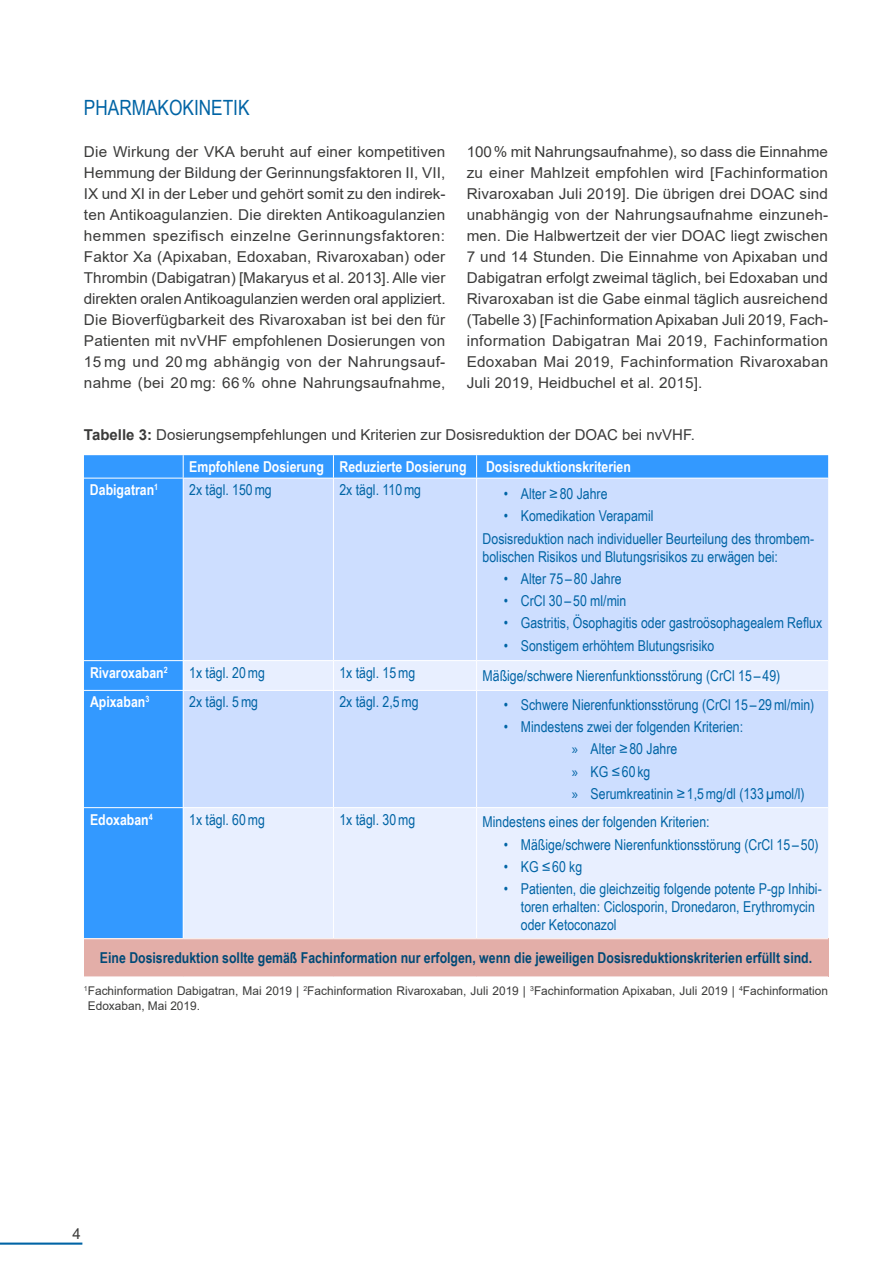
<style>
.page{position:relative;width:893px;height:1263px;background:#fff}
.page>*{position:absolute;margin:0;border:0;box-sizing:border-box;transform-origin:0 0}
.t1{font:21px "Arial Narrow";color:#0064a5}
.t2{font:15px/21px "Arial";letter-spacing:.01em;color:#3b3b3a;text-align:justify}
.t3{font:15px/22.2px "Arial Narrow";color:#0064a5}
.t4{font:700 15px "Arial Narrow";color:#004976}
.t5{font:700 15px "Arial Narrow";color:#fff}
.t6{font:12px/14.4px "Arial";color:#3b3b3a}
.s1{font-weight:700}
.s2{font-family:"Myriad Pro"}
</style>
<div class="page">
<svg style="left:0;top:1243px;width:82px;height:1px"></svg>
<div style="left:84px;top:455px;width:744px;height:483px;background:#39f"></div>
<div style="left:184px;top:479px;width:644px;height:181px;background:#cddeff"></div>
<svg style="left:184px;top:661px;width:644px;height:277px;background:#dce7ff"></svg>
<div style="left:84px;top:939px;width:744px;height:38px;background:#e3aea8"></div>
<hr style="left:183px;top:478px;width:1px;height:182px;background:#fff">
<hr style="left:183px;top:660px;width:150px;height:1px;background:#fff">
<svg style="left:183px;top:661px;width:1px;height:29px"></svg>
<hr style="left:333px;top:660px;width:144px;height:1px;background:#fff">
<hr style="left:477px;top:660px;width:351px;height:1px;background:#fff">
<hr style="left:183px;top:690px;width:150px;height:1px;background:#fff">
<hr style="left:183px;top:691px;width:1px;height:116px;background:#fff">
<hr style="left:333px;top:690px;width:144px;height:1px;background:#fff">
<hr style="left:477px;top:690px;width:351px;height:1px;background:#fff">
<hr style="left:183px;top:807px;width:150px;height:1px;background:#fff">
<hr style="left:183px;top:808px;width:1px;height:130px;background:#fff">
<hr style="left:333px;top:807px;width:144px;height:1px;background:#fff">
<hr style="left:477px;top:807px;width:351px;height:1px;background:#fff">
<hr style="left:84px;top:660px;width:99px;height:1px;background:#fff">
<hr style="left:84px;top:690px;width:99px;height:1px;background:#fff">
<hr style="left:84px;top:807px;width:99px;height:1px;background:#fff">
<hr style="left:84px;top:976px;width:99px;height:1px;background:#fff">
<hr style="left:183px;top:976px;width:150px;height:1px;background:#fff">
<hr style="left:333px;top:976px;width:144px;height:1px;background:#fff">
<hr style="left:477px;top:976px;width:351px;height:1px;background:#fff">
<hr style="left:84px;top:478px;width:99px;height:1px;background:#fff">
<hr style="left:183px;top:478px;width:150px;height:1px;background:#fff">
<hr style="left:333px;top:478px;width:144px;height:1px;background:#fff">
<hr style="left:477px;top:478px;width:351px;height:1px;background:#fff">
<svg style="left:183px;top:455px;width:1px;height:23px"></svg>
<svg style="left:333px;top:455px;width:1px;height:23px"></svg>
<hr style="left:333px;top:478px;width:1px;height:182px;background:#fff">
<svg style="left:333px;top:661px;width:1px;height:29px"></svg>
<hr style="left:333px;top:691px;width:1px;height:116px;background:#fff">
<hr style="left:333px;top:808px;width:1px;height:130px;background:#fff">
<hr style="left:476px;top:478px;width:1px;height:182px;background:#fff">
<svg style="left:476px;top:661px;width:1px;height:29px"></svg>
<hr style="left:476px;top:691px;width:1px;height:116px;background:#fff">
<hr style="left:476px;top:808px;width:1px;height:130px;background:#fff">
<svg style="left:476px;top:455px;width:1px;height:23px"></svg>
<h1 class="t1" style="left:84px;top:92px;width:167px">PHARMAKOKINETIK</h1>
<p class="t2" style="left:84px;top:141px;width:363px">Die Wirkung der VKA beruht auf einer kompetitiven Hemmung der Bildung der Gerinnungsfaktoren II, VII, IX und XI in der Leber und gehört somit zu den indirek&shy;ten Antikoagulanzien. Die direkten Antikoagulanzien hemmen spezifisch einzelne Gerinnungsfaktoren:<br>Faktor Xa (Apixaban, Edoxaban, Rivaroxaban) oder Thrombin (Dabigatran) [Makaryus et al. 2013]. Alle vier direkten oralen Antikoagulanzien werden oral appliziert.<br>Die Bioverfügbarkeit des Rivaroxaban ist bei den für Patienten mit nvVHF empfohlenen Dosierungen von 15 mg und 20 mg abhängig von der Nahrungsauf&shy;nahme (bei 20 mg: 66 % ohne Nahrungsaufnahme,</p>
<p class="t2" style="left:467px;top:141px;width:363px">100% mit Nahrungsaufnahme), so dass die Einnahme zu einer Mahlzeit empfohlen wird [Fachinformation Rivaroxaban Juli 2019]. Die übrigen drei DOAC sind unabhängig von der Nahrungsaufnahme einzuneh&shy;men. Die Halbwertzeit der vier DOAC liegt zwischen 7 und 14 Stunden. Die Einnahme von Apixaban und Dabigatran erfolgt zweimal täglich, bei Edoxaban und Rivaroxaban ist die Gabe einmal täglich ausreichend (Tabelle 3) [Fachinformation Apixaban Juli 2019, Fach&shy;information Dabigatran Mai 2019, Fachinformation Edoxaban Mai 2019, Fachinformation Rivaroxaban Juli 2019, Heidbuchel et al. 2015].</p>
<p class="t2" style="left:84px;top:424px;width:612px"><span class="s1">Tabelle 3:</span> Dosierungsempfehlungen und Kriterien zur Dosisreduktion der DOAC bei nvVHF.</p>
<p class="t5" style="left:189px;top:455px;width:279px">Empfohlene Dosierung Reduzierte Dosierung</p>
<p class="t5" style="left:486px;top:455px;width:146px">Dosisreduktionskriterien</p>
<p class="t5" style="left:90px;top:478px;width:70px">Dabigatran<sup>1</sup></p>
<p class="t3" style="left:189px;top:478px;width:84px">2x tägl. 150mg</p>
<p class="t3" style="left:339px;top:478px;width:83px">2x tägl. 110mg</p>
<p class="t3" style="left:504px;top:482px;width:105px">• Alter ≥80 Jahre</p>
<p class="t3" style="left:483px;top:504px;width:333px;text-indent:21px">• Komedikation Verapamil<br>Dosisreduktion nach individueller Beurteilung des thrombem-</p>
<p class="t3" style="left:483px;top:545px;width:297px">bolischen Risikos und Blutungsrisikos zu erwägen bei:</p>
<p class="t3" style="left:504px;top:567px;width:119px">• Alter 75 – 80 Jahre</p>
<p class="t3" style="left:504px;top:589px;width:124px">• CrCl 30 – 50 ml/min</p>
<p class="t3" style="left:504px;top:611px;width:320px">• Gastritis, Ösophagitis oder gastroösophagealem Reflux</p>
<p class="t3" style="left:504px;top:634px;width:212px">• Sonstigem erhöhtem Blutungsrisiko</p>
<p class="t5" style="left:90px;top:661px;width:79px">Rivaroxaban<sup>2</sup></p>
<p class="t3" style="left:189px;top:661px;width:77px">1x tägl. 20mg</p>
<p class="t3" style="left:339px;top:661px;width:77px">1x tägl. 15mg</p>
<p class="t3" style="left:483px;top:664px;width:299px">Mäßige/schwere Nierenfunktionsstörung (CrCl 15 – 49)</p>
<p class="t5" style="left:90px;top:691px;width:61px">Apixaban<sup>3</sup></p>
<p class="t3" style="left:189px;top:690px;width:70px">2x tägl. 5mg</p>
<p class="t3" style="left:339px;top:690px;width:81px">2x tägl. 2,5mg</p>
<p class="t3" style="left:504px;top:693px;width:312px">• Schwere Nierenfunktionsstörung (CrCl 15 – 29ml/min)</p>
<p class="t3" style="left:572px;top:715px;width:234px;text-indent:-68px">• Mindestens zwei der folgenden Kriterien:<br><span class="s2">»</span> Alter ≥80 Jahre<br><span class="s2">»</span> KG ≤60kg<br><span class="s2">»</span> Serumkreatinin ≥1,5mg/dl (133µmol/l)</p>
<p class="t5" style="left:90px;top:808px;width:64px">Edoxaban<sup>4</sup></p>
<p class="t3" style="left:189px;top:808px;width:77px">1x tägl. 60mg</p>
<p class="t3" style="left:339px;top:808px;width:77px">1x tägl. 30mg</p>
<p class="t3" style="left:483px;top:810px;width:228px">Mindestens eines der folgenden Kriterien:</p>
<p class="t3" style="left:504px;top:832px;width:316px">• Mäßige/schwere Nierenfunktionsstörung (CrCl 15 – 50)</p>
<p class="t3" style="left:504px;top:855px;width:80px">• KG ≤60 kg</p>
<p class="t3" style="left:521px;top:879px;width:302px;line-height:18px;text-indent:-17px">• Patienten, die gleichzeitig folgende potente P-gp Inhibi&shy;toren erhalten: Ciclosporin, Dronedaron, Erythromycin oder Ketoconazol</p>
<p class="t4" style="left:100px;top:947px;width:714px">Eine Dosisreduktion sollte gemäß Fachinformation nur erfolgen, wenn die jeweiligen Dosisreduktionskriterien erfüllt sind.</p>
<p class="t6" style="left:88px;top:984px;width:742px;text-indent:-4px"><sup>1</sup>Fachinformation Dabigatran, Mai 2019 | <sup>2</sup>Fachinformation Rivaroxaban, Juli 2019 | <sup>3</sup>Fachinformation Apixaban, Juli 2019 | <sup>4</sup>Fachinformation<br>Edoxaban, Mai 2019.</p>
<p class="t2" style="left:72px;top:1223px;width:10px">4</p>
</div>
